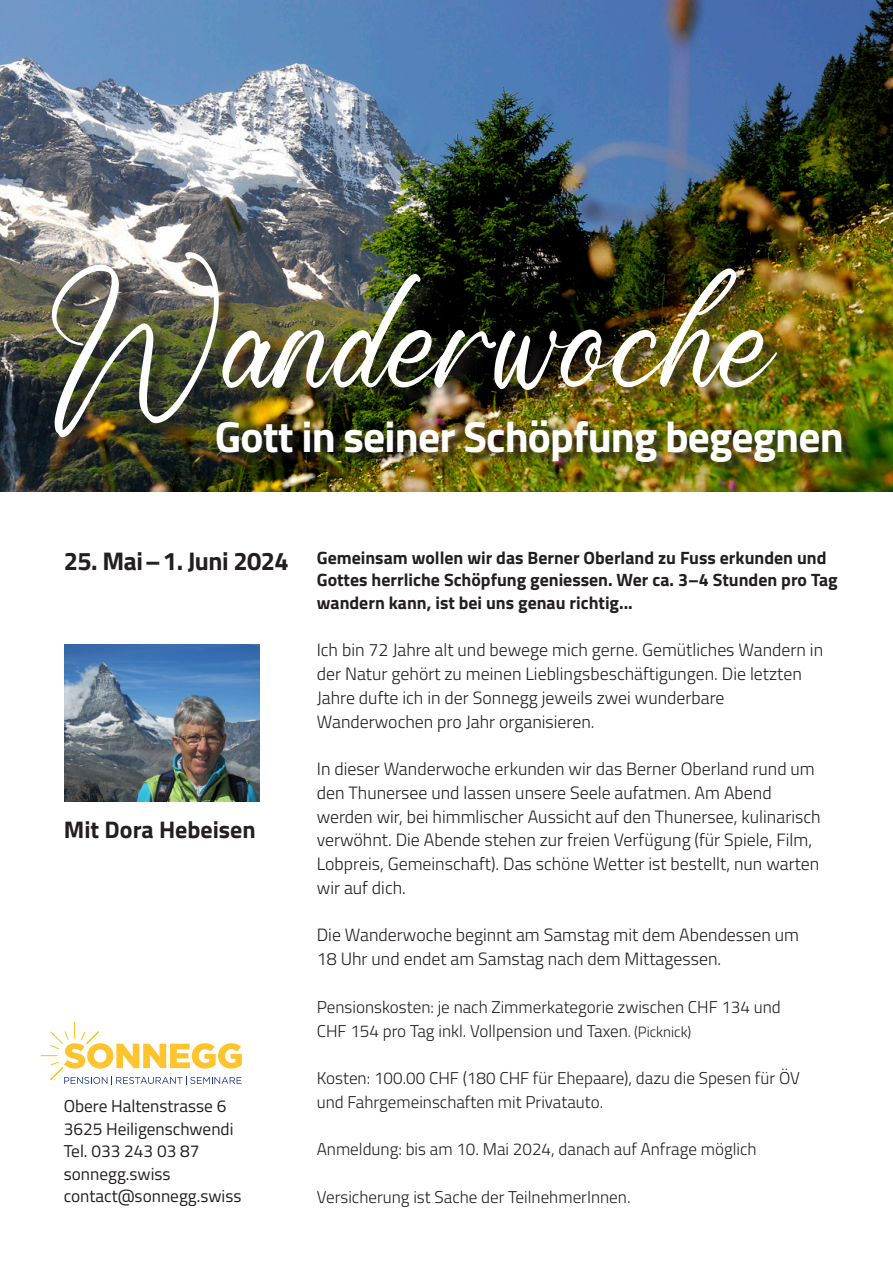
<style>
.page{position:relative;width:893px;height:1263px;background:#fff}
.page>*{position:absolute;margin:0;border:0;box-sizing:border-box;transform-origin:0 0}
.t1{font:186.3px "Ronald Mendoya";color:#fff}
.t2{font:700 43.5px "Titillium Web";letter-spacing:-.02em;color:#fff}
.t3{font:700 25.5px "Titillium Web";letter-spacing:-.02em;color:#231f20}
.t4{font:700 24px "Titillium Web";color:#231f20}
.t5{font:300 17.85px "Titillium Web";color:#231f20}
.t6{font:700 17.85px "Titillium Web";color:#231f20}
.t7{font:17.25px "Titillium Web";color:#231f20}
.t8{font:300 17.1px/23.7px "Titillium Web";color:#231f20}
.s1{font-size:14.85px}
</style>
<div class="page">
<svg style="left:40px;top:1021px;width:202px;height:64px"></svg>
<img style="left:65px;top:644px;width:194px;height:157px">
<img style="left:0;top:0;width:893px;height:491px">
<div style="left:218px;top:422px;width:634px;height:51px;background:#231f20;opacity:.75"></div>
<div style="left:54px;top:255px;width:741px;height:201px;background:#231f20;opacity:.75"></div>
<p class="t1" style="left:51px;top:205px;width:726px">Wanderwoche</p>
<p class="t2" style="left:215px;top:404px;width:631px">Gott in seiner Schöpfung begegnen</p>
<p class="t3" style="left:64px;top:542px;width:227px">25. Mai–1. Juni 2024</p>
<p class="t4" style="left:64px;top:811px;width:194px">Mit Dora Hebeisen</p>
<p class="t7" style="left:64px;top:1094px;width:164px">Obere Haltenstrasse 6</p>
<p class="t7" style="left:64px;top:1116px;width:171px">3625 Heiligenschwendi</p>
<p class="t7" style="left:64px;top:1139px;width:137px">Tel. 033 243 03 87</p>
<p class="t7" style="left:64px;top:1161px;width:108px">sonnegg.swiss</p>
<p class="t7" style="left:64px;top:1184px;width:179px">contact@sonnegg.swiss</p>
<p class="t6" style="left:317px;top:544px;width:511px">Gemeinsam wollen wir das Berner Oberland zu Fuss erkunden und</p>
<p class="t6" style="left:317px;top:566px;width:522px">Gottes herrliche Schöpfung geniessen. Wer ca. 3–4 Stunden pro Tag</p>
<p class="t6" style="left:317px;top:589px;width:318px">wandern kann, ist bei uns genau richtig...</p>
<p class="t5" style="left:317px;top:637px;width:508px">Ich bin 72 Jahre alt und bewege mich gerne. Gemütliches Wandern in</p>
<p class="t5" style="left:317px;top:661px;width:487px">der Natur gehört zu meinen Lieblingsbeschäftigungen. Die letzten</p>
<p class="t5" style="left:317px;top:685px;width:409px">Jahre dufte ich in der Sonnegg jeweils zwei wunderbare</p>
<p class="t5" style="left:317px;top:708px;width:279px">Wanderwochen pro Jahr organisieren.</p>
<p class="t5" style="left:317px;top:756px;width:499px">In dieser Wanderwoche erkunden wir das Berner Oberland rund um</p>
<p class="t5" style="left:317px;top:780px;width:456px">den Thunersee und lassen unsere Seele aufatmen. Am Abend</p>
<p class="t5" style="left:317px;top:803px;width:505px">werden wir, bei himmlischer Aussicht auf den Thunersee, kulinarisch</p>
<p class="t5" style="left:317px;top:827px;width:497px">verwöhnt. Die Abende stehen zur freien Verfügung (für Spiele, Film,</p>
<p class="t5" style="left:317px;top:851px;width:504px">Lobpreis, Gemeinschaft). Das schöne Wetter ist bestellt, nun warten</p>
<p class="t5" style="left:317px;top:875px;width:91px">wir auf dich.</p>
<p class="t5" style="left:317px;top:922px;width:484px">Die Wanderwoche beginnt am Samstag mit dem Abendessen um</p>
<p class="t5" style="left:317px;top:946px;width:406px">18 Uhr und endet am Samstag nach dem Mittagessen.</p>
<p class="t8" style="left:317px;top:994px;width:466px">Pensionskosten: je nach Zimmerkategorie zwischen CHF 134 und<br>CHF 154 pro Tag inkl. Vollpension und Taxen<span class="s1">. (Picknick)</span></p>
<p class="t8" style="left:317px;top:1065px;width:485px">Kosten: 100.00 CHF (180 CHF für Ehepaare), dazu die Spesen für ÖV</p>
<p class="t8" style="left:317px;top:1089px;width:288px">und Fahrgemeinschaften mit Privatauto.</p>
<p class="t8" style="left:317px;top:1137px;width:441px">Anmeldung: bis am 10. Mai 2024, danach auf Anfrage möglich</p>
<p class="t8" style="left:317px;top:1184px;width:315px">Versicherung ist Sache der TeilnehmerInnen.</p>
</div>
